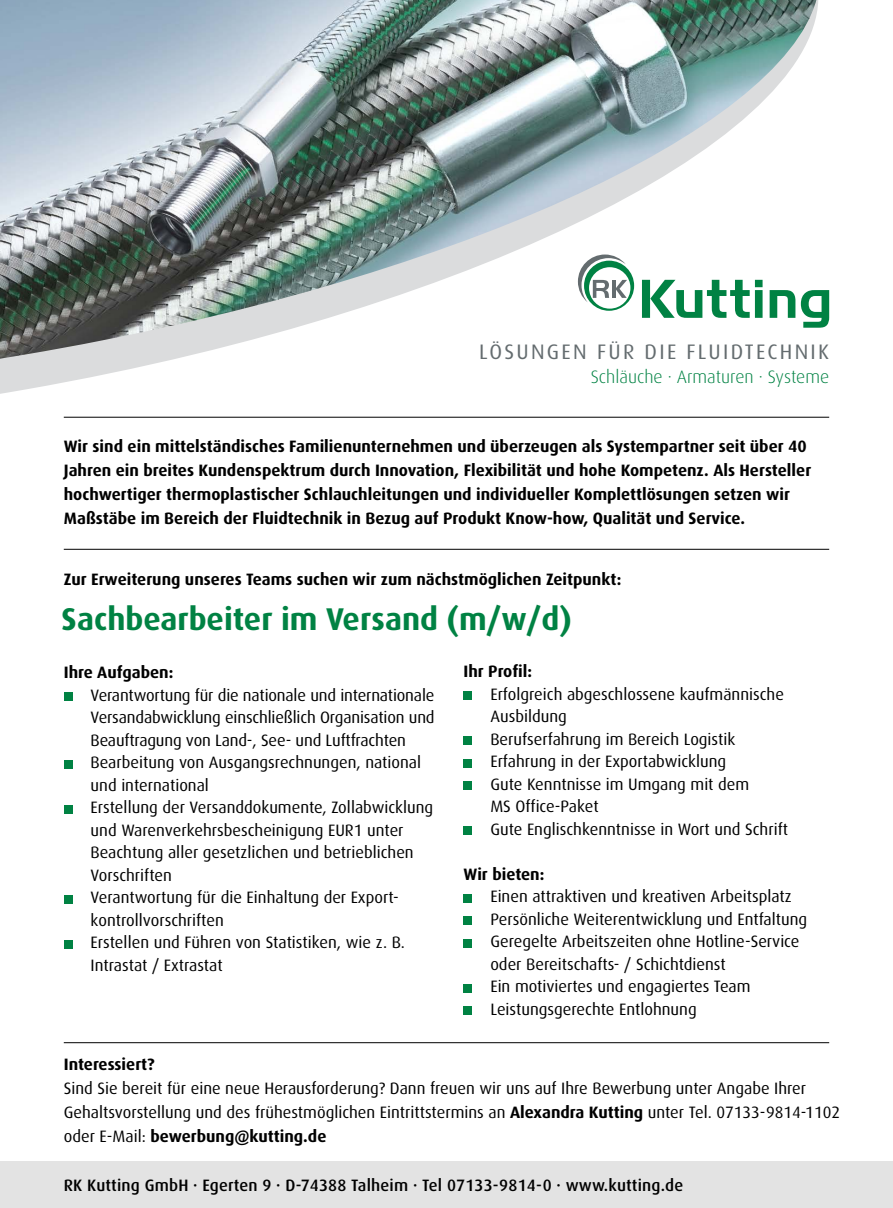
<style>
.page{position:relative;width:893px;height:1208px;background:#fff}
.page>*{position:absolute;margin:0;border:0;box-sizing:border-box;transform-origin:0 0}
.t1{font:700 31.5px "Dax Pro";color:#008243}
.t2{font:21px "Dax Pro";letter-spacing:.11em;color:#646c6f}
.t3{font:300 18px "Dax Pro";color:#008243}
.t4{font:16.5px/22.5px "Dax Pro";color:#000}
.t5{font:700 16.5px/24px "Dax Pro";color:#000}
.t6{font:500 16.5px "Dax Pro";letter-spacing:.01em;color:#000}
.s1{font-weight:700}
</style>
<div class="page">
<div style="left:0;top:1161px;width:893px;height:47px;background:#e3e3e3"></div>
<div style="left:64px;top:692px;width:8px;height:9px;background:#008243"></div>
<div style="left:64px;top:759px;width:8px;height:9px;background:#008243"></div>
<div style="left:64px;top:804px;width:8px;height:9px;background:#008243"></div>
<div style="left:64px;top:894px;width:8px;height:9px;background:#008243"></div>
<div style="left:64px;top:939px;width:8px;height:9px;background:#008243"></div>
<hr style="left:64px;top:549px;width:765px;height:1px;background:#000">
<div style="left:463px;top:691px;width:9px;height:9px;background:#008243"></div>
<div style="left:463px;top:736px;width:9px;height:9px;background:#008243"></div>
<div style="left:463px;top:758px;width:9px;height:9px;background:#008243"></div>
<div style="left:463px;top:781px;width:9px;height:9px;background:#008243"></div>
<div style="left:463px;top:826px;width:9px;height:9px;background:#008243"></div>
<div style="left:463px;top:893px;width:9px;height:9px;background:#008243"></div>
<div style="left:463px;top:916px;width:9px;height:9px;background:#008243"></div>
<div style="left:463px;top:938px;width:9px;height:9px;background:#008243"></div>
<div style="left:463px;top:983px;width:9px;height:9px;background:#008243"></div>
<div style="left:463px;top:1006px;width:9px;height:9px;background:#008243"></div>
<hr style="left:64px;top:1042px;width:765px;height:1px;background:#000">
<svg style="left:0;top:0;width:830px;height:418px"></svg>
<img style="left:0;top:0;width:816px;height:359px">
<svg style="left:642px;top:280px;width:121px;height:38px"></svg>
<svg style="left:770px;top:290px;width:25px;height:28px"></svg>
<svg style="left:801px;top:290px;width:28px;height:38px"></svg>
<svg style="left:578px;top:254px;width:56px;height:57px"></svg>
<hr style="left:64px;top:417px;width:765px;height:1px;background:#000">
<p class="t2" style="left:479px;top:338px;width:351px">LÖSUNGEN FÜR DIE FLUIDTECHNIK</p>
<p class="t3" style="left:591px;top:365px;width:240px">Schläuche · Armaturen · Systeme</p>
<p class="t5" style="left:64px;top:433px;width:749px">Wir sind ein mittelständisches Familienunternehmen und überzeugen als Systempartner seit über 40<br>Jahren ein breites Kundenspektrum durch Innovation, Flexibilität und hohe Kompetenz. Als Hersteller hochwertiger thermoplastischer Schlauchleitungen und individueller Komplettlösungen setzen wir Maßstäbe im Bereich der Fluidtechnik in Bezug auf Produkt Know-how, Qualität und Service.</p>
<p class="t5" style="left:64px;top:566px;width:559px">Zur Erweiterung unseres Teams suchen wir zum nächstmöglichen Zeitpunkt:</p>
<h1 class="t1" style="left:62px;top:598px;width:512px">Sachbearbeiter im Versand (m/w/d)</h1>
<p class="t5" style="left:64px;top:660px;width:111px">Ihre Aufgaben:</p>
<p class="t4" style="left:91px;top:683px;width:345px">Verantwortung für die nationale und internationale Versandabwicklung einschließlich Organisation und Beauftragung von Land-, See- und Luftfrachten Bearbeitung von Ausgangsrechnungen, national und international<br>Erstellung der Versanddokumente, Zollabwicklung und Warenverkehrsbescheinigung EUR1 unter Beachtung aller gesetzlichen und betrieblichen Vorschriften<br>Verantwortung für die Einhaltung der Export&shy;kontrollvorschriften<br>Erstellen und Führen von Statistiken, wie z. B.<br>Intrastat / Extrastat</p>
<p class="t5" style="left:463px;top:659px;width:70px">Ihr Profil:</p>
<p class="t4" style="left:490px;top:682px;width:299px">Erfolgreich abgeschlossene kaufmännische<br>Ausbildung<br>Berufserfahrung im Bereich Logistik<br>Erfahrung in der Exportabwicklung<br>Gute Kenntnisse im Umgang mit dem<br>MS Office-Paket<br>Gute Englischkenntnisse in Wort und Schrift</p>
<p class="t5" style="left:463px;top:861px;width:82px">Wir bieten:</p>
<p class="t4" style="left:490px;top:885px;width:318px">Einen attraktiven und kreativen Arbeitsplatz Persönliche Weiterentwicklung und Entfaltung Geregelte Arbeitszeiten ohne Hotline-Service oder Bereitschafts- / Schichtdienst<br>Ein motiviertes und engagiertes Team Leistungsgerechte Entlohnung</p>
<p class="t5" style="left:64px;top:1051px;width:92px">Interessiert?</p>
<p class="t4" style="left:64px;top:1075px;width:778px;line-height:24px">Sind Sie bereit für eine neue Herausforderung? Dann freuen wir uns auf Ihre Bewerbung unter Angabe Ihrer<br>Gehaltsvorstellung und des frühestmöglichen Eintrittstermins an <span class="s1">Alexandra Kutting</span> unter Tel. 07133-9814-1102 oder E-Mail: <span class="s1">bewerbung@kutting.de</span></p>
<p class="t6" style="left:64px;top:1174px;width:621px">RK Kutting GmbH · Egerten 9 · D-74388 Talheim · Tel 07133-9814-0 · www.kutting.de</p>
</div>
